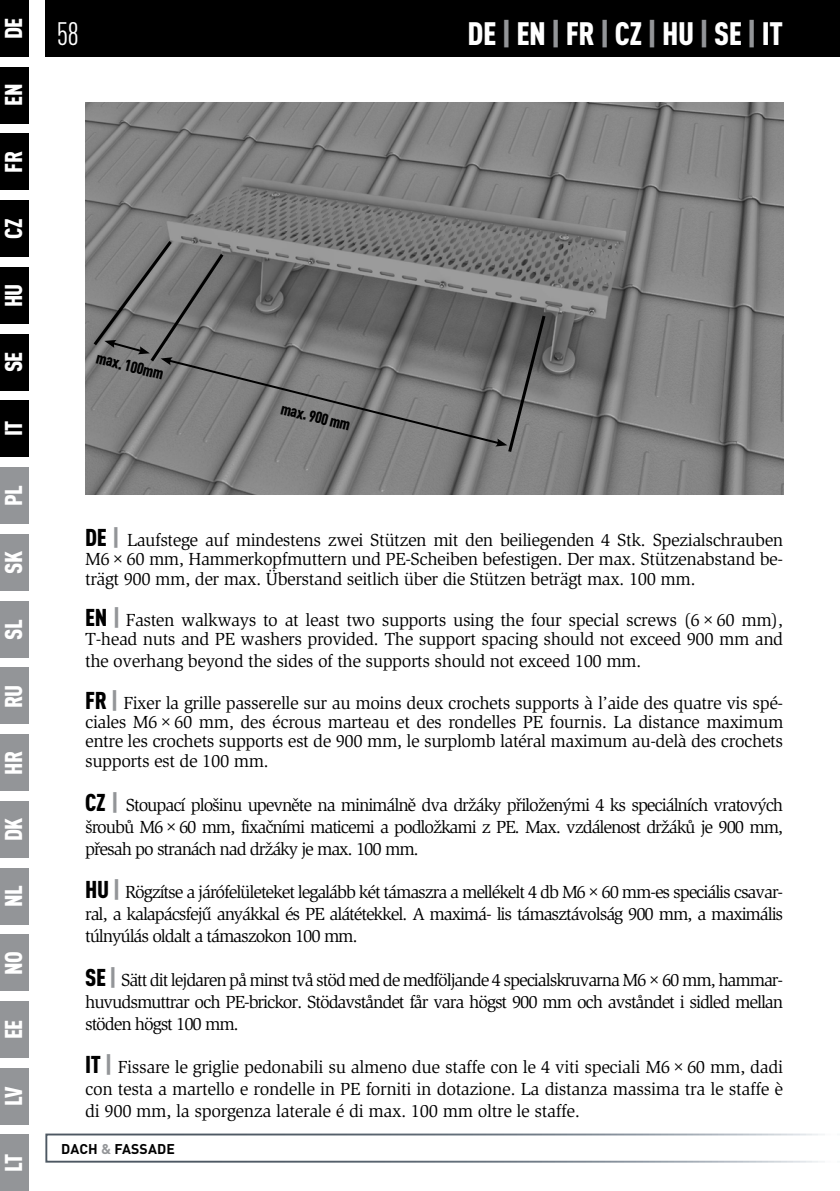
<style>
.page{position:relative;width:840px;height:1191px;background:#fff}
.page>*{position:absolute;margin:0;border:0;box-sizing:border-box;transform-origin:0 0}
.t1{font:900 condensed 32px "DIN Pro";letter-spacing:-.015em;color:#fff}
.t2{font:condensed 32px "DIN Pro";color:#fff}
.t3{font:900 condensed 24px "DIN Pro";letter-spacing:-.015em;color:#fff}
.t4{font:18px/22px "ITC Slimbach LTCE";letter-spacing:-.025em;color:#000;text-align:justify}
.t5{font:900 condensed 16px "DIN Pro";color:#000}
.t6{font:700 14px "DIN Pro";letter-spacing:.01em;color:#000}
.s1{color:#939598}
.s2{font-family:"DIN Pro";font-weight:900;font-stretch:condensed;font-size:24px}
.s3{font-family:"DIN Pro";font-weight:900;font-stretch:condensed;font-size:24px;color:#939598}
</style>
<div class="page">
<div style="left:45px;top:0;width:794px;height:57px;background:#000"></div>
<div style="left:0;top:1134px;width:28px;height:57px;background:#939598"></div>
<div style="left:0;top:467px;width:28px;height:57px;background:#939598"></div>
<div style="left:0;top:534px;width:28px;height:56px;background:#939598"></div>
<div style="left:0;top:601px;width:28px;height:56px;background:#939598"></div>
<div style="left:0;top:667px;width:28px;height:57px;background:#939598"></div>
<div style="left:0;top:734px;width:28px;height:57px;background:#939598"></div>
<div style="left:0;top:801px;width:28px;height:57px;background:#939598"></div>
<div style="left:0;top:868px;width:28px;height:56px;background:#939598"></div>
<div style="left:0;top:934px;width:28px;height:57px;background:#939598"></div>
<div style="left:0;top:1001px;width:28px;height:57px;background:#939598"></div>
<div style="left:0;top:1067px;width:28px;height:57px;background:#939598"></div>
<svg style="left:45px;top:1133px;width:780px;height:29px"></svg>
<img style="left:85px;top:102px;width:697px;height:392px">
<svg style="left:91px;top:238px;width:456px;height:217px;background:#757575"></svg>
<div style="left:0;top:0;width:28px;height:57px;background:#000"></div>
<div style="left:0;top:67px;width:28px;height:57px;background:#000"></div>
<div style="left:0;top:133px;width:28px;height:57px;background:#000"></div>
<div style="left:0;top:200px;width:28px;height:57px;background:#000"></div>
<div style="left:0;top:267px;width:28px;height:56px;background:#000"></div>
<div style="left:0;top:334px;width:28px;height:56px;background:#000"></div>
<div style="left:0;top:400px;width:28px;height:57px;background:#000"></div>
<h2 class="t3" style="left:-5px;top:39px;width:23px;rotate:-90deg">DE</h2>
<h2 class="t3" style="left:-5px;top:106px;width:24px;rotate:-90deg">EN</h2>
<h2 class="t3" style="left:-5px;top:173px;width:23px;rotate:-90deg">FR</h2>
<h2 class="t3" style="left:-5px;top:239px;width:22px;rotate:-90deg">CZ</h2>
<h2 class="t3" style="left:-5px;top:307px;width:25px;rotate:-90deg">HU</h2>
<h2 class="t3" style="left:-5px;top:372px;width:22px;rotate:-90deg">SE</h2>
<h2 class="t3" style="left:-5px;top:436px;width:17px;rotate:-90deg">IT</h2>
<h2 class="t3" style="left:-5px;top:506px;width:23px;rotate:-90deg">PL</h2>
<h2 class="t3" style="left:-5px;top:574px;width:24px;rotate:-90deg">SK</h2>
<h2 class="t3" style="left:-5px;top:640px;width:22px;rotate:-90deg">SL</h2>
<h2 class="t3" style="left:-5px;top:708px;width:25px;rotate:-90deg">RU</h2>
<h2 class="t3" style="left:-5px;top:775px;width:26px;rotate:-90deg">HR</h2>
<h2 class="t3" style="left:-5px;top:841px;width:25px;rotate:-90deg">DK</h2>
<h2 class="t3" style="left:-5px;top:907px;width:23px;rotate:-90deg">NL</h2>
<h2 class="t3" style="left:-5px;top:975px;width:25px;rotate:-90deg">NO</h2>
<h2 class="t3" style="left:-5px;top:1039px;width:21px;rotate:-90deg">EE</h2>
<h2 class="t3" style="left:-5px;top:1105px;width:21px;rotate:-90deg">LV</h2>
<h2 class="t3" style="left:-5px;top:1171px;width:20px;rotate:-90deg">LT</h2>
<h1 class="t2" style="left:57px;top:11px;width:24px">58</h1>
<h1 class="t1" style="left:467px;top:9px;width:317px">DE <span class="s1">|</span> EN <span class="s1">|</span> FR <span class="s1">|</span> CZ <span class="s1">|</span> HU <span class="s1">|</span> SE <span class="s1">|</span> IT</h1>
<p class="t5" style="left:99px;top:345px;width:70px;rotate:14deg">max. 100mm</p>
<p class="t5" style="left:284px;top:396px;width:73px;rotate:14deg">max. 900 mm</p>
<p class="t4" style="left:85px;top:530px;width:699px;line-height:19.6px"><span class="s2">DE</span> <span class="s3">|</span> Laufstege auf mindestens zwei Stützen mit den beiliegenden 4 Stk. Spezialschrauben M6×60 mm, Hammerkopfmuttern und PE-Scheiben befestigen. Der max. Stützenabstand be&shy;trägt 900 mm, der max. Überstand seitlich über die Stützen beträgt max. 100 mm.</p>
<p class="t4" style="left:85px;top:611px;width:699px;line-height:19px"><span class="s2">EN</span> <span class="s3">|</span> Fasten walkways to at least two supports using the four special screws (6×60 mm),<br>T-head nuts and PE washers provided. The support spacing should not exceed 900 mm and</p>
<p class="t4" style="left:85px;top:650px;width:557px">the overhang beyond the sides of the supports should not exceed 100 mm.</p>
<p class="t4" style="left:85px;top:693px;width:699px;line-height:19.4px"><span class="s2">FR</span> <span class="s3">|</span> Fixer la grille passerelle sur au moins deux crochets supports à l’aide des quatre vis spé&shy;ciales M6×60 mm, des écrous marteau et des rondelles PE fournis. La distance maximum entre les crochets supports est de 900 mm, le surplomb latéral maximum au-delà des crochets supports est de 100 mm.</p>
<p class="t4" style="left:85px;top:793px;width:699px"><span class="s2">CZ</span> <span class="s3">|</span> Stoupací plošinu upevněte na minimálně dva držáky přiloženými 4 ks speciálních vratových šroubů M6×60 mm, fixačními maticemi a podložkami z PE. Max. vzdálenost držáků je 900 mm, přesah po stranách nad držáky je max. 100 mm.</p>
<p class="t4" style="left:85px;top:881px;width:699px"><span class="s2">HU</span> <span class="s3">|</span> Rögzítse a járófelületeket legalább két támaszra a mellékelt 4 db M6×60 mm-es speciális csavar&shy;ral, a kalapácsfejű anyákkal és PE alátétekkel. A maximá- lis támasztávolság 900 mm, a maximális túlnyúlás oldalt a támaszokon 100 mm.</p>
<p class="t4" style="left:85px;top:968px;width:699px"><span class="s2">SE</span> <span class="s3">|</span> Sätt dit lejdaren på minst två stöd med de medföljande 4 specialskruvarna M6×60 mm, hammar&shy;huvudsmuttrar och PE-brickor. Stödavståndet får vara högst 900 mm och avståndet i sidled mellan stöden högst 100 mm.</p>
<p class="t4" style="left:85px;top:1056px;width:699px"><span class="s2">IT</span> <span class="s3">|</span> Fissare le griglie pedonabili su almeno due staffe con le 4 viti speciali M6×60 mm, dadi con testa a martello e rondelle in PE forniti in dotazione. La distanza massima tra le staffe è di 900 mm, la sporgenza laterale é di max. 100 mm oltre le staffe.</p>
<p class="t6" style="left:61px;top:1137px;width:115px">DACH <span class="s1">&amp;</span> FASSADE</p>
</div>
